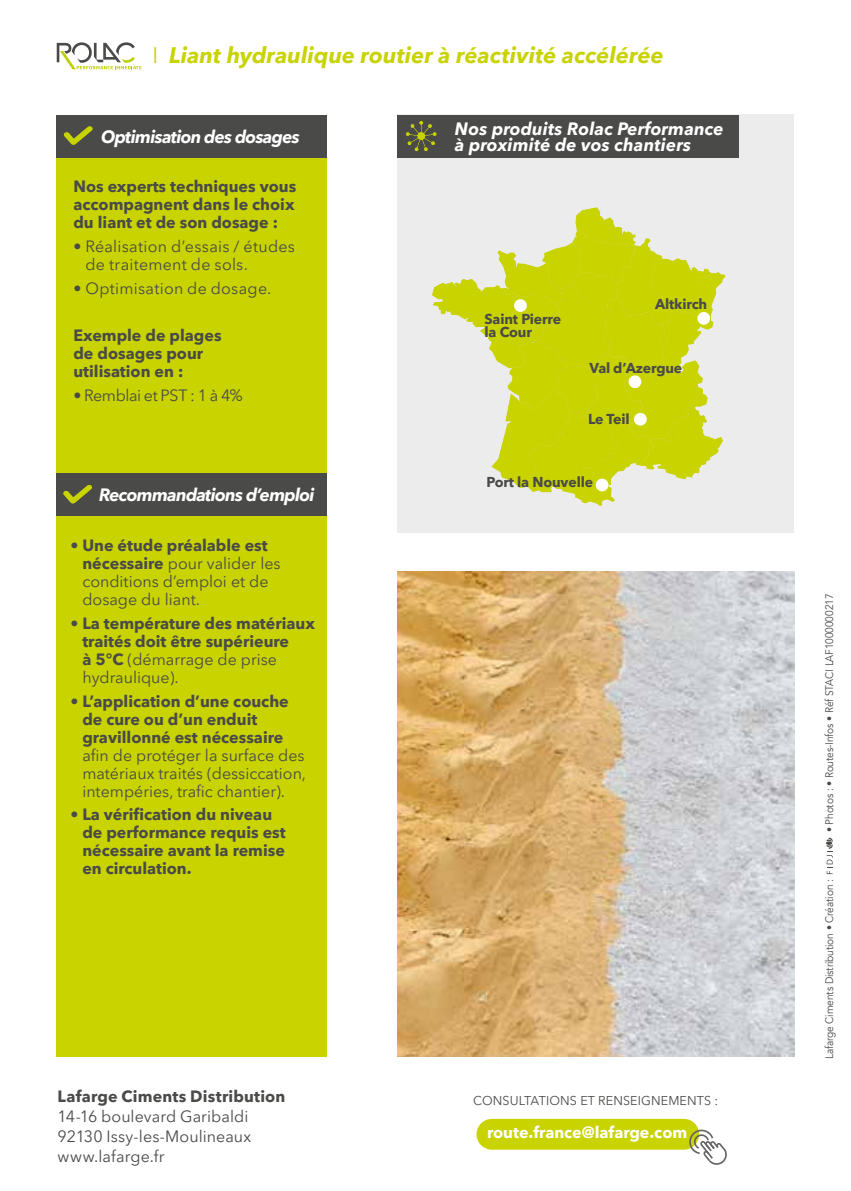
<style>
.page{position:relative;width:851px;height:1191px;background:#fff}
.page>*{position:absolute;margin:0;border:0;box-sizing:border-box;transform-origin:0 0}
.t1{font:italic 700 22px "Avenir Lafarge";letter-spacing:.005em;color:#c8d300}
.t2{font:italic 700 17.6px/16px "Avenir Lafarge";color:#fff}
.t3{font:italic 700 17.6px "Avenir Lafarge";letter-spacing:-.04em;color:#fff}
.t4{font:700 16px/18px "Avenir Lafarge";color:#4a4a49}
.t5{font:16px/18px "Avenir Lafarge";color:#4a4a49}
.t6{font:700 16px "Avenir Lafarge";color:#fff}
.t7{font:16px "Avenir Lafarge";letter-spacing:-.025em;color:#4a4a49}
.t8{font:700 14px/13.8px "Avenir Lafarge";letter-spacing:-.01em;color:#4a4a49}
.t9{font:12.6px "Avenir Lafarge";letter-spacing:.01em;color:#4a4a49}
.t10{font:11px "Avenir";letter-spacing:-.01em;color:#4a4a49;scale:.92 1}
.s1{font-weight:400;font-style:normal}
.s2{font-weight:700}
.s3{font-weight:400}
</style>
<div class="page">
<div style="left:57px;top:126px;width:270px;height:289px;background:#c8d300"></div>
<div style="left:57px;top:397px;width:270px;height:659px;background:#c8d300"></div>
<div style="left:57px;top:115px;width:270px;height:42px;background:#4a4a49"></div>
<svg style="left:63px;top:126px;width:30px;height:19px"></svg>
<div style="left:56px;top:473px;width:270px;height:43px;background:#4a4a49"></div>
<svg style="left:63px;top:485px;width:29px;height:18px"></svg>
<div style="left:476px;top:1118px;width:223px;height:31px;background:#c8d300;border-radius:15px"></div>
<svg style="left:689px;top:1129px;width:37px;height:35px"></svg>
<svg style="left:57px;top:42px;width:84px;height:27px"></svg>
<svg style="left:826px;top:837px;width:6px;height:37px"></svg>
<div style="left:397px;top:115px;width:397px;height:418px;background:#ececec"></div>
<div style="left:397px;top:115px;width:341px;height:42px;background:#4a4a49"></div>
<svg style="left:406px;top:121px;width:31px;height:31px"></svg>
<svg style="left:432px;top:207px;width:293px;height:299px"></svg>
<div style="left:697px;top:312px;width:13px;height:13px;background:#fff;border-radius:50%"></div>
<div style="left:628px;top:375px;width:13px;height:13px;background:#fff;border-radius:50%"></div>
<div style="left:634px;top:413px;width:12px;height:12px;background:#fff;border-radius:50%"></div>
<div style="left:595px;top:478px;width:13px;height:13px;background:#fff;border-radius:50%"></div>
<div style="left:514px;top:299px;width:12px;height:13px;background:#fff;border-radius:50%"></div>
<img style="left:397px;top:571px;width:397px;height:485px">
<h1 class="t1" style="left:152px;top:38px;width:512px"><span class="s1">I</span> Liant hydraulique routier à réactivité accélérée</h1>
<p class="t3" style="left:101px;top:122px;width:200px">Optimisation des dosages</p>
<p class="t4" style="left:73px;top:176px;width:224px;text-align:justify">Nos experts techniques vous accompagnent dans le choix du liant et de son dosage :</p>
<p class="t5" style="left:85px;top:236px;width:211px;text-indent:-12px">• Réalisation d’essais / études de traitement de sols.</p>
<p class="t5" style="left:73px;top:277px;width:199px">• Optimisation de dosage.</p>
<p class="t4" style="left:73px;top:325px;width:150px">Exemple de plages de dosages pour utilisation en :</p>
<p class="t7" style="left:73px;top:382px;width:171px">• Remblai et PST : 1 à 4%</p>
<p class="t3" style="left:99px;top:481px;width:217px">Recommandations d’emploi</p>
<p class="t5" style="left:82px;top:535px;width:200px;text-indent:-12px">• <span class="s2">Une étude préalable est nécessaire</span> pour valider les conditions d’emploi et de dosage du liant.</p>
<p class="t4" style="left:82px;top:613px;width:234px;text-indent:-12px"><span class="s3">•</span> La température des matériaux traités doit être supérieure<br>à 5°C <span class="s3">(démarrage de prise hydraulique).</span></p>
<p class="t4" style="left:82px;top:691px;width:208px;text-indent:-12px"><span class="s3">•</span> L’application d’une couche de cure ou d’un enduit gravillonné est nécessaire</p>
<p class="t5" style="left:82px;top:744px;width:225px;text-align:justify">afin de protéger la surface des matériaux traités (dessiccation, intempéries, trafic chantier).</p>
<p class="t4" style="left:82px;top:804px;width:205px;text-indent:-12px"><span class="s3">•</span> La vérification du niveau de performance requis est nécessaire avant la remise en circulation.</p>
<p class="t4" style="left:58px;top:1086px;width:229px">Lafarge Ciments Distribution</p>
<p class="t5" style="left:58px;top:1105px;width:195px;line-height:20px">14-16 boulevard Garibaldi<br>92130 Issy-les-Moulineaux www.lafarge.fr</p>
<p class="t2" style="left:454px;top:119px;width:270px">Nos produits Rolac Performance à proximité de vos chantiers</p>
<p class="t8" style="left:484px;top:311px;width:78px">Saint Pierre la Cour</p>
<p class="t8" style="left:655px;top:296px;width:54px">Altkirch</p>
<p class="t8" style="left:589px;top:360px;width:94px">Val d’Azergue</p>
<p class="t8" style="left:588px;top:411px;width:43px">Le Teil</p>
<p class="t8" style="left:486px;top:474px;width:108px">Port la Nouvelle</p>
<p class="t9" style="left:473px;top:1091px;width:247px">CONSULTATIONS ET RENSEIGNEMENTS :</p>
<p class="t6" style="left:487px;top:1120px;width:202px">route.france@lafarge.com</p>
<p class="t10" style="left:822px;top:832px;width:261px;rotate:-90deg">• Photos : • Routes-Infos • Réf STACI LAF1000000217</p>
<p class="t10" style="left:822px;top:1059px;width:197px;rotate:-90deg">Lafarge Ciments Distribution • Création :</p>
</div>
